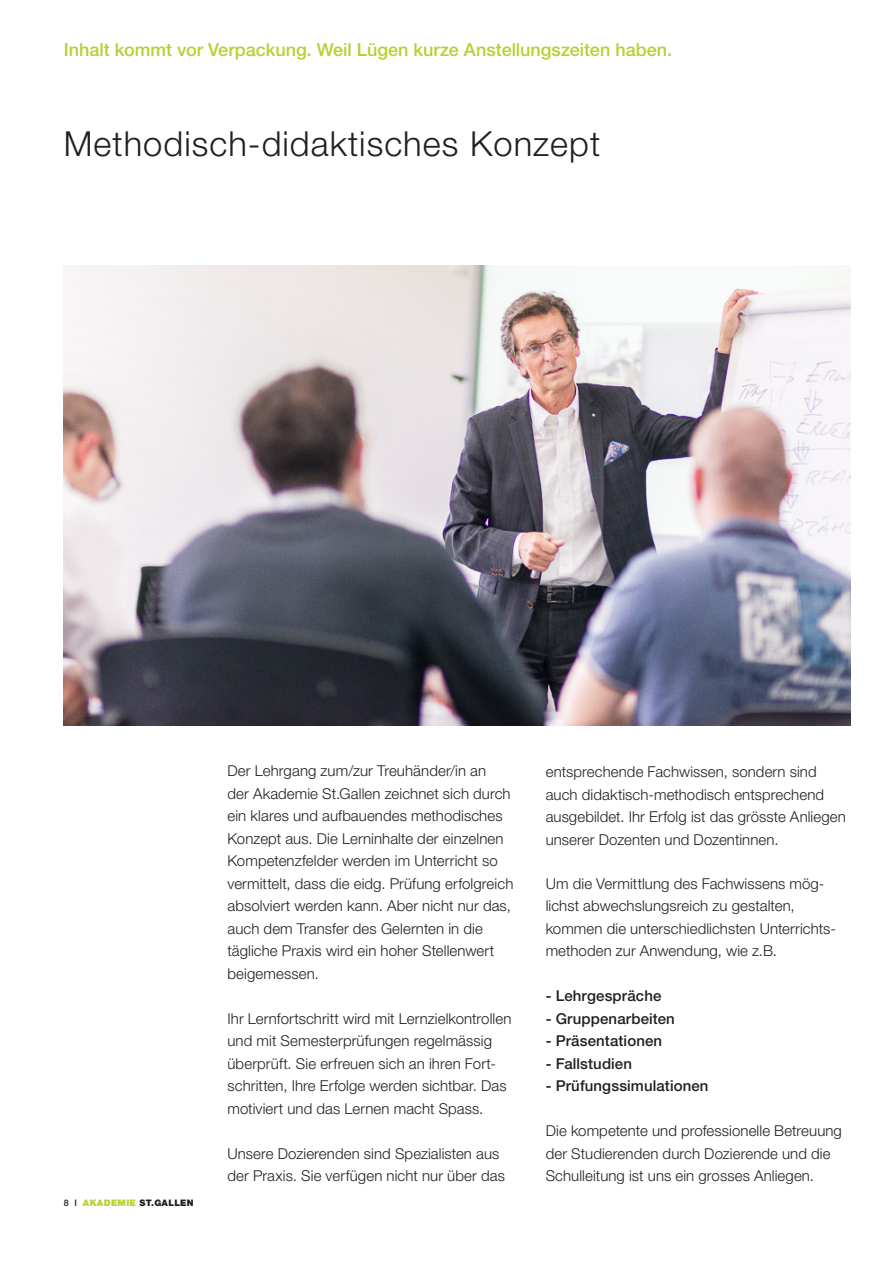
<style>
.page{position:relative;width:893px;height:1263px;background:#fff}
.page>*{position:absolute;margin:0;border:0;box-sizing:border-box;transform-origin:0 0}
.t1{font:300 34.5px "Helvetica Neue LT Pro";letter-spacing:.03em;color:#231f20}
.Titel_kursiv_grau_rechts{font:500 18px "Helvetica Neue LT Pro";color:#b3d234}
.Fliesstext{font:300 15px/22.5px "Helvetica Neue LT Pro";letter-spacing:.005em;color:#231f20}
.Fliesstext-2{font:500 15px "Helvetica Neue LT Pro";letter-spacing:.01em;color:#231f20}
.t2{font:900 9px "Helvetica Neue LT Pro";letter-spacing:.03em;color:#231f20}
.s1{font-weight:500}
.s2{color:#b3d234}
</style>
<div class="page">
<img style="left:64px;top:265px;width:786px;height:460px">
<p class="Titel_kursiv_grau_rechts" style="left:64px;top:39px;width:610px">Inhalt kommt vor Verpackung. Weil Lügen kurze Anstellungszeiten haben.</p>
<p class="t1" style="left:64px;top:123px;width:538px">Methodisch-didaktisches Konzept</p>
<p class="t2" style="left:64px;top:1197px;width:131px"><span class="s1">8 I</span> <span class="s2">AKADEMIE</span> ST.GALLEN</p>
<p class="Fliesstext" style="left:227px;top:759px;width:287px">Der Lehrgang zum/zur Treuhänder/in an<br>der Akademie St.Gallen zeichnet sich durch ein klares und aufbauendes methodisches Konzept aus. Die Lerninhalte der einzelnen Kompetenzfelder werden im Unterricht so vermittelt, dass die eidg. Prüfung erfolgreich absolviert werden kann. Aber nicht nur das, auch dem Transfer des Gelernten in die tägliche Praxis wird ein hoher Stellenwert beigemessen.</p>
<p class="Fliesstext" style="left:227px;top:1007px;width:285px">Ihr Lernfortschritt wird mit Lernzielkontrollen und mit Semesterprüfungen regelmässig überprüft. Sie erfreuen sich an ihren Fort&shy;schritten, Ihre Erfolge werden sichtbar. Das motiviert und das Lernen macht Spass.</p>
<p class="Fliesstext" style="left:227px;top:1142px;width:279px">Unsere Dozierenden sind Spezialisten aus der Praxis. Sie verfügen nicht nur über das</p>
<p class="Fliesstext" style="left:546px;top:760px;width:302px">entsprechende Fachwissen, sondern sind auch didaktisch-methodisch entsprechend ausgebildet. Ihr Erfolg ist das grösste Anliegen unserer Dozenten und Dozentinnen.</p>
<p class="Fliesstext" style="left:546px;top:872px;width:280px">Um die Vermittlung des Fachwissens mög-</p>
<p class="Fliesstext" style="left:546px;top:894px;width:292px">lichst abwechslungsreich zu gestalten, kommen die unterschiedlichsten Unterrichts&shy;methoden zur Anwendung, wie z.B.</p>
<p class="Fliesstext-2" style="left:546px;top:987px;width:117px">- Lehrgespräche</p>
<p class="Fliesstext-2" style="left:546px;top:1009px;width:131px">- Gruppenarbeiten</p>
<p class="Fliesstext-2" style="left:546px;top:1032px;width:118px">- Präsentationen</p>
<p class="Fliesstext-2" style="left:546px;top:1054px;width:88px">- Fallstudien</p>
<p class="Fliesstext-2" style="left:546px;top:1077px;width:164px">- Prüfungssimulationen</p>
<p class="Fliesstext" style="left:546px;top:1119px;width:298px">Die kompetente und professionelle Betreuung der Studierenden durch Dozierende und die<br>Schulleitung ist uns ein grosses Anliegen.</p>
</div>
